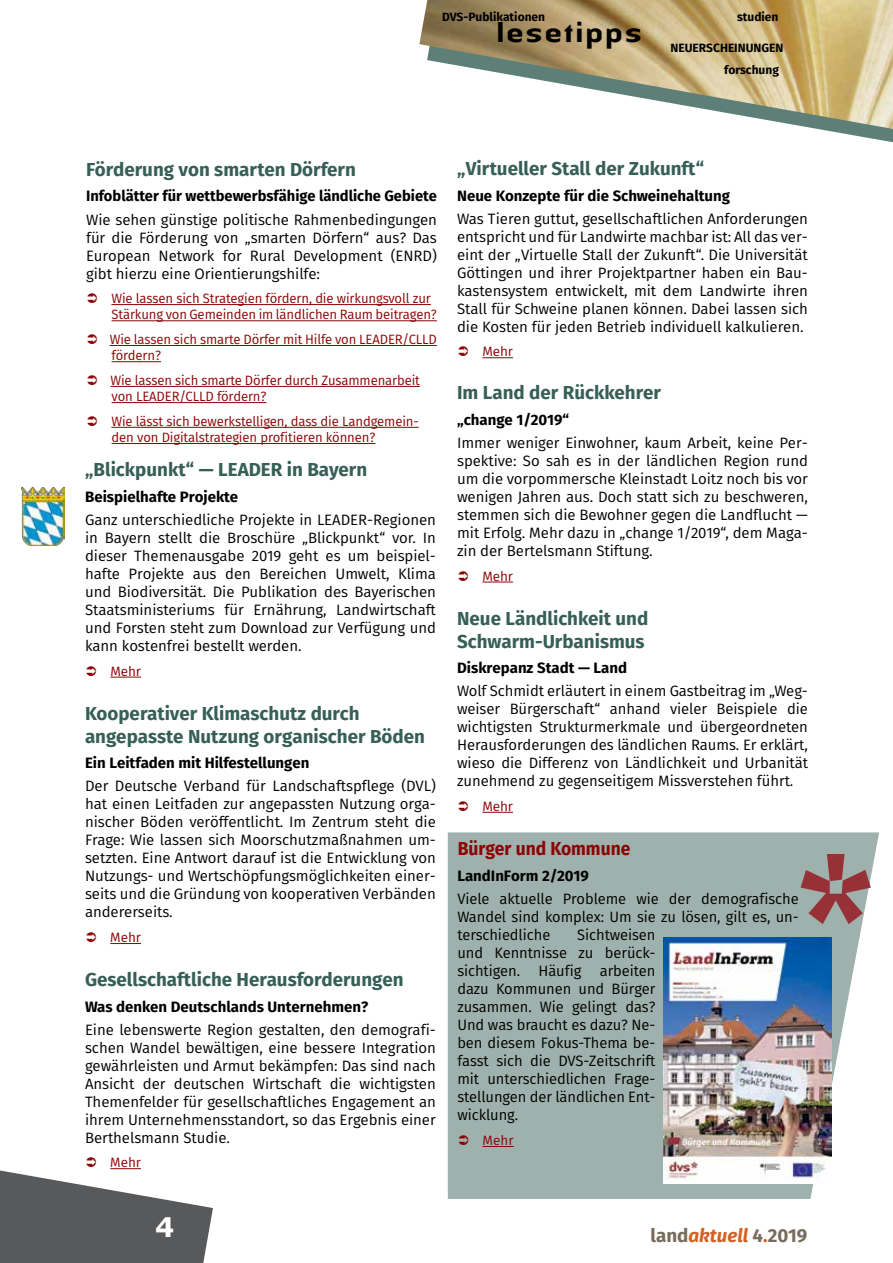
<style>
.page{position:relative;width:893px;height:1263px;background:#fff}
.page>*{position:absolute;margin:0;border:0;box-sizing:border-box;transform-origin:0 0}
.t1{font:500 30px "Authentic Sans LT";color:#000}
.t2{font:700 27px "Verdana";color:#fff}
.t3{font:700 18.75px/22.5px "Fira Sans";color:#365f55}
.t4{font:700 18.75px "Fira Sans";color:#776c5c}
.t5{font:700 18.75px "Fira Sans";color:#8b0304;scale:.93 1}
.t6{font:15px/18px "Fira Sans";letter-spacing:-.005em;color:#000;text-align:justify}
.t7{font:700 15px "Fira Sans";color:#000}
.t8{font:13.5px/16.2px "Fira Sans";letter-spacing:-.01em;color:#8b0304}
.t9{font:700 12px/21.3px "Fira Sans";color:#000}
.s1{font-style:italic;color:#d26123}
.s2{color:#d26123}
</style>
<div class="page">
<svg style="left:818px;top:129px;width:75px;height:14px"></svg>
<img style="left:419px;top:0;width:474px;height:129px">
<hr style="left:110px;top:677px;width:31px;height:1px;background:#8b0304">
<hr style="left:482px;top:357px;width:31px;height:1px;background:#8b0304">
<hr style="left:110px;top:943px;width:31px;height:1px;background:#8b0304">
<hr style="left:482px;top:582px;width:31px;height:1px;background:#8b0304">
<svg style="left:448px;top:832px;width:431px;height:367px"></svg>
<div style="left:458px;top:837px;width:350px;height:26px;background:#9eb1ac"></div>
<div style="left:457px;top:867px;width:342px;height:332px;background:#9eb1ac"></div>
<hr style="left:483px;top:1146px;width:31px;height:1px;background:#8b0304">
<img style="left:664px;top:937px;width:168px;height:247px">
<svg style="left:801px;top:854px;width:70px;height:70px;background:#9f7d7d"></svg>
<hr style="left:111px;top:304px;width:320px;height:1px;background:#8b0304">
<hr style="left:112px;top:320px;width:325px;height:1px;background:#8b0304">
<hr style="left:110px;top:345px;width:327px;height:1px;background:#8b0304">
<hr style="left:112px;top:361px;width:49px;height:1px;background:#8b0304">
<hr style="left:110px;top:386px;width:310px;height:1px;background:#8b0304">
<hr style="left:112px;top:402px;width:154px;height:1px;background:#8b0304">
<hr style="left:111px;top:427px;width:308px;height:1px;background:#8b0304">
<hr style="left:112px;top:443px;width:263px;height:1px;background:#8b0304">
<img style="left:21px;top:487px;width:44px;height:58px">
<hr style="left:482px;top:812px;width:31px;height:1px;background:#8b0304">
<svg style="left:0;top:1168px;width:213px;height:95px"></svg>
<p class="t9" style="left:442px;top:5px;width:104px">DVS-Publikationen</p>
<h1 class="t1" style="left:495px;top:13px;width:149px">lesetipps</h1>
<p class="t9" style="left:737px;top:5px;width:43px">studien</p>
<p class="t9" style="left:724px;top:37px;width:61px;text-indent:-54px">NEUERSCHEINUNGEN forschung</p>
<p class="t3" style="left:86px;top:157px;width:271px">Förderung von smarten Dörfern</p>
<p class="t7" style="left:86px;top:184px;width:352px">Infoblätter für wettbewerbsfähige ländliche Gebiete</p>
<p class="t6" style="left:86px;top:210px;width:352px">Wie sehen günstige politische Rahmenbedingungen für die Förderung von „smarten Dörfern“ aus? Das European Network for Rural Development (ENRD) gibt hierzu eine Orientierungshilfe:</p>
<p class="t8" style="left:111px;top:290px;width:327px">Wie lassen sich Strategien fördern, die wirkungsvoll zur<br>Stärkung von Gemeinden im ländlichen Raum beitragen?</p>
<p class="t8" style="left:110px;top:331px;width:329px">Wie lassen sich smarte Dörfer mit Hilfe von LEADER/CLLD fördern?</p>
<p class="t8" style="left:110px;top:372px;width:311px">Wie lassen sich smarte Dörfer durch Zusammenarbeit von LEADER/CLLD fördern?</p>
<p class="t8" style="left:111px;top:413px;width:309px">Wie lässt sich bewerkstelligen, dass die Landgemein&shy;den von Digitalstrategien profitieren können?</p>
<p class="t3" style="left:85px;top:457px;width:284px">„Blickpunkt“ — LEADER in Bayern</p>
<p class="t7" style="left:85px;top:484px;width:155px">Beispielhafte Projekte</p>
<p class="t6" style="left:85px;top:510px;width:352px">Ganz unterschiedliche Projekte in LEADER-Regionen in Bayern stellt die Broschüre „Blickpunkt“ vor. In dieser Themenausgabe 2019 geht es um beispiel&shy;hafte Projekte aus den Bereichen Umwelt, Klima und Biodiversität. Die Publikation des Bayerischen Staatsministeriums für Ernährung, Landwirtschaft und Forsten steht zum Download zur Verfügung und kann kostenfrei bestellt werden.</p>
<p class="t8" style="left:110px;top:663px;width:32px">Mehr</p>
<p class="t3" style="left:85px;top:701px;width:341px">Kooperativer Klimaschutz durch angepasste Nutzung organischer Böden</p>
<p class="t7" style="left:85px;top:750px;width:226px">Ein Leitfaden mit Hilfestellungen</p>
<p class="t6" style="left:85px;top:777px;width:352px">Der Deutsche Verband für Landschaftspflege (DVL) hat einen Leitfaden zur angepassten Nutzung orga&shy;nischer Böden veröffentlicht. Im Zentrum steht die Frage: Wie lassen sich Moorschutzmaßnahmen um&shy;setzten. Eine Antwort darauf ist die Entwicklung von Nutzungs- und Wertschöpfungsmöglichkeiten einer&shy;seits und die Gründung von kooperativen Verbänden andererseits.</p>
<p class="t8" style="left:110px;top:929px;width:32px">Mehr</p>
<p class="t3" style="left:85px;top:967px;width:320px">Gesellschaftliche Herausforderungen</p>
<p class="t7" style="left:85px;top:994px;width:285px">Was denken Deutschlands Unternehmen?</p>
<p class="t6" style="left:85px;top:1020px;width:352px">Eine lebenswerte Region gestalten, den demografi&shy;schen Wandel bewältigen, eine bessere Integration gewährleisten und Armut bekämpfen: Das sind nach Ansicht der deutschen Wirtschaft die wichtigsten Themenfelder für gesellschaftliches Engagement an ihrem Unternehmensstandort, so das Ergebnis einer Berthelsmann Studie.</p>
<p class="t8" style="left:110px;top:1154px;width:32px">Mehr</p>
<h2 class="t2" style="left:155px;top:1208px;width:21px">4</h2>
<p class="t3" style="left:457px;top:156px;width:249px">„Virtueller Stall der Zukunft“</p>
<p class="t7" style="left:457px;top:183px;width:274px">Neue Konzepte für die Schweinehaltung</p>
<p class="t6" style="left:457px;top:209px;width:352px">Was Tieren guttut, gesellschaftlichen Anforderungen entspricht und für Landwirte machbar ist: All das ver&shy;eint der „Virtuelle Stall der Zukunft“. Die Universität Göttingen und ihrer Projektpartner haben ein Bau&shy;kastensystem entwickelt, mit dem Landwirte ihren Stall für Schweine planen können. Dabei lassen sich die Kosten für jeden Betrieb individuell kalkulieren.</p>
<p class="t8" style="left:482px;top:343px;width:32px">Mehr</p>
<p class="t3" style="left:457px;top:380px;width:205px">Im Land der Rückkehrer</p>
<p class="t7" style="left:457px;top:407px;width:114px">„change 1/2019“</p>
<p class="t6" style="left:457px;top:433px;width:352px">Immer weniger Einwohner, kaum Arbeit, keine Per&shy;spektive: So sah es in der ländlichen Region rund um die vorpommersche Kleinstadt Loitz noch bis vor wenigen Jahren aus. Doch statt sich zu beschweren, stemmen sich die Bewohner gegen die Landflucht — mit Erfolg. Mehr dazu in „change 1/2019“, dem Maga&shy;zin der Bertelsmann Stiftung.</p>
<p class="t8" style="left:482px;top:567px;width:32px">Mehr</p>
<p class="t3" style="left:457px;top:606px;width:193px">Neue Ländlichkeit und<br>Schwarm-Urbanismus</p>
<p class="t7" style="left:457px;top:655px;width:171px">Diskrepanz Stadt — Land</p>
<p class="t6" style="left:457px;top:682px;width:352px">Wolf Schmidt erläutert in einem Gastbeitrag im „Weg&shy;weiser Bürgerschaft“ anhand vieler Beispiele die wichtigsten Strukturmerkmale und übergeordneten Herausforderungen des ländlichen Raums. Er erklärt, wieso die Differenz von Ländlichkeit und Urbanität zunehmend zu gegenseitigem Missverstehen führt.</p>
<p class="t8" style="left:482px;top:798px;width:32px">Mehr</p>
<p class="t5" style="left:458px;top:833px;width:187px">Bürger und Kommune</p>
<p class="t7" style="left:457px;top:863px;width:133px">LandInForm 2/2019</p>
<p class="t6" style="left:457px;top:890px;width:343px">Viele aktuelle Probleme wie der demografische Wandel sind komplex: Um sie zu lösen, gilt es, un&shy;terschiedliche</p>
<p class="t6" style="left:457px;top:926px;width:200px;text-indent:120px">Sichtweisen und Kenntnisse zu berück&shy;sichtigen. Häufig arbeiten dazu Kommunen und Bürger zusammen. Wie gelingt das?<br>Und was braucht es dazu? Ne&shy;ben diesem Fokus-Thema be&shy;fasst sich die DVS-Zeitschrift mit unterschiedlichen Frage&shy;stellungen der ländlichen Ent&shy;wicklung.</p>
<p class="t8" style="left:483px;top:1132px;width:33px">Mehr</p>
<p class="t4" style="left:650px;top:1220px;width:158px">land<span class="s1">aktuell</span> 4<span class="s2">.</span>2019</p>
</div>
